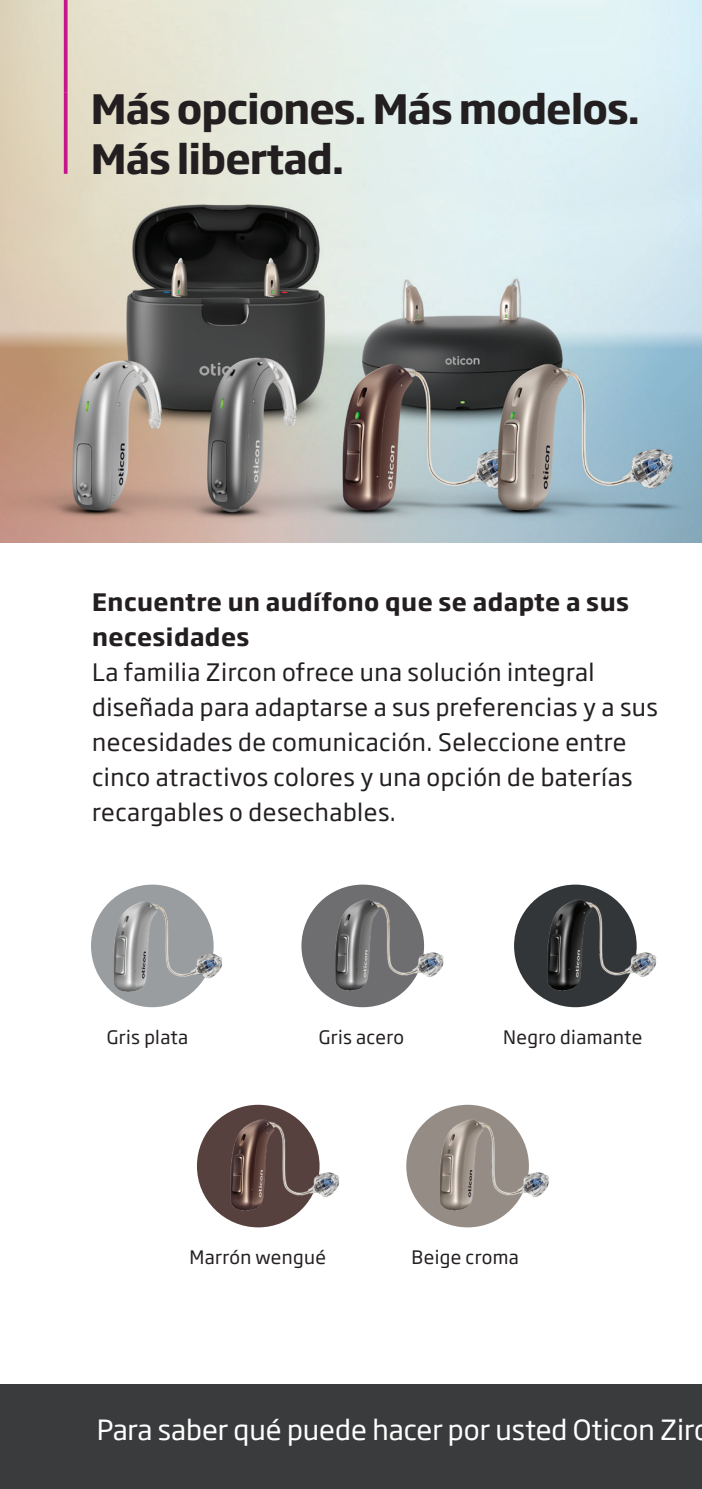
<style>
.page{position:relative;width:702px;height:1489px;background:#fff}
.page>*{position:absolute;margin:0;border:0;box-sizing:border-box;transform-origin:0 0}
.t1{font:700 40px/50px "Soho Gothic Pro";letter-spacing:-.025em;color:#231f20}
.t2{font:27.5px "Soho Gothic Pro";color:#fff}
.t3{font:23.75px/35px "Soho Gothic Pro";letter-spacing:.02em;color:#231f20}
.t4{font:700 23.75px/35px "Soho Gothic Pro";letter-spacing:.02em;color:#231f20}
.t5{font:18.25px "Soho Gothic Pro";letter-spacing:.02em;color:#231f20}
</style>
<div class="page">
<img style="left:0;top:0;width:702px;height:542px">
<div style="left:0;top:1384px;width:702px;height:104px;background:#3a3b3c"></div>
<img style="left:406px;top:1104px;width:143px;height:124px">
<img style="left:197px;top:1104px;width:143px;height:124px">
<img style="left:514px;top:884px;width:143px;height:124px">
<img style="left:301px;top:884px;width:143px;height:124px">
<img style="left:91px;top:884px;width:132px;height:124px">
<svg style="left:64px;top:0;width:4px;height:92px"></svg>
<svg style="left:64px;top:92px;width:4px;height:82px"></svg>
<h1 class="t1" style="left:91px;top:81px;width:550px">Más opciones. Más modelos.<br>Más libertad.</h1>
<p class="t4" style="left:92px;top:583px;width:538px">Encuentre un audífono que se adapte a sus necesidades</p>
<p class="t3" style="left:92px;top:653px;width:567px">La familia Zircon ofrece una solución integral diseñada para adaptarse a sus preferencias y a sus necesidades de comunicación. Seleccione entre cinco atractivos colores y una opción de baterías recargables o desechables.</p>
<p class="t5" style="left:107px;top:1023px;width:83px">Gris plata</p>
<p class="t5" style="left:319px;top:1023px;width:87px">Gris acero</p>
<p class="t5" style="left:503px;top:1023px;width:141px">Negro diamante</p>
<p class="t5" style="left:189px;top:1243px;width:138px">Marrón wengué</p>
<p class="t5" style="left:411px;top:1243px;width:109px">Beige croma</p>
<p class="t2" style="left:97px;top:1408px;width:612px">Para saber qué puede hacer por usted Oticon Zirc</p>
</div>
